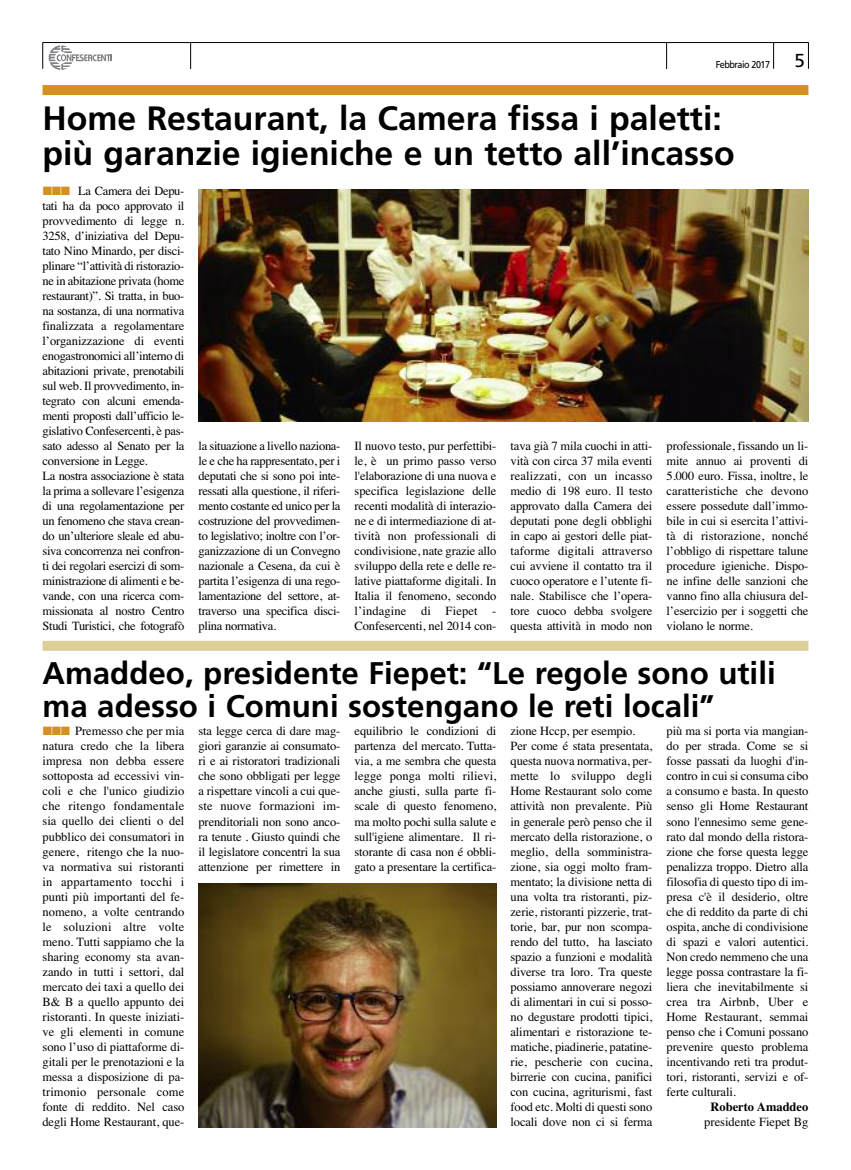
<style>
.page{position:relative;width:851px;height:1170px;background:#fff}
.page>*{position:absolute;margin:0;border:0;box-sizing:border-box;transform-origin:0 0}
.t1{font:700 33.75px/35px "Frutiger LT";color:#000}
.t2{font:700 31.25px/32.5px "Frutiger LT";color:#000}
.t3{font:18.75px "Frutiger LT";color:#000}
.t4{font:12.5px/15px "Times";letter-spacing:-.01em;color:#000;text-align:justify}
.t5{font:700 12.5px "Times";color:#000}
.t6{font:10px "Frutiger LT";letter-spacing:-.05em;color:#000;scale:.9 1}
.s1{font-family:"DTC Rough X01";color:#d49021}
</style>
<div class="page">
<svg style="left:49px;top:45px;width:63px;height:25px"></svg>
<svg style="left:773px;top:43px;width:1px;height:26px"></svg>
<svg style="left:190px;top:43px;width:1px;height:26px"></svg>
<svg style="left:666px;top:43px;width:1px;height:26px"></svg>
<svg style="left:808px;top:43px;width:1px;height:26px"></svg>
<hr style="left:43px;top:42px;width:765px;height:1px;background:#000">
<svg style="left:42px;top:43px;width:1px;height:26px"></svg>
<div style="left:43px;top:85px;width:765px;height:10px;background:#d49021"></div>
<div style="left:43px;top:640px;width:765px;height:10px;background:#ddcf98"></div>
<img style="left:198px;top:883px;width:298px;height:244px">
<img style="left:198px;top:190px;width:610px;height:231px">
<p class="t6" style="left:715px;top:60px;width:62px">Febbraio 2017</p>
<h3 class="t3" style="left:794px;top:53px;width:12px">5</h3>
<h1 class="t1" style="left:43px;top:104px;width:693px">Home Restaurant, la Camera fissa i paletti: più garanzie igieniche e un tetto all’incasso</h1>
<p class="t4" style="left:43px;top:183px;width:143px;text-align:left"><span class="s1">444</span> La Camera dei Depu&shy;tati ha da poco approvato il provvedimento di legge n.<br>3258, d’iniziativa del Depu&shy;tato Nino Minardo, per disci&shy;plinare “l’attività di ristorazio&shy;ne in abitazione privata (home restaurant)”. Si tratta, in buo&shy;na sostanza, di una normativa finalizzata a regolamentare l’organizzazione di eventi enogastronomici all’interno di abitazioni private, prenotabili sul web. Il provvedimento, in&shy;tegrato con alcuni emenda&shy;menti proposti dall’ufficio le&shy;gislativo Confesercenti, è pas&shy;sato adesso al Senato per la conversione in Legge.<br>La nostra associazione è stata la prima a sollevare l’esigenza di una regolamentazione per un fenomeno che stava crean&shy;do un’ulteriore sleale ed abu&shy;siva concorrenza nei confron&shy;ti dei regolari esercizi di som&shy;ministrazione di alimenti e be&shy;vande, con una ricerca com&shy;missionata al nostro Centro<br>Studi Turistici, che fotografò</p>
<p class="t4" style="left:198px;top:438px;width:143px">la situazione a livello naziona&shy;le e che ha rappresentato, per i deputati che si sono poi inte&shy;ressati alla questione, il riferi&shy;mento costante ed unico per la costruzione del provvedimen&shy;to legislativo; inoltre con l’or&shy;ganizzazione di un Convegno nazionale a Cesena, da cui è partita l’esigenza di una rego&shy;lamentazione del settore, at&shy;traverso una specifica disci&shy;plina normativa.</p>
<p class="t4" style="left:354px;top:438px;width:143px">Il nuovo testo, pur perfettibi&shy;le, è un primo passo verso l'elaborazione di una nuova e specifica legislazione delle recenti modalità di interazio&shy;ne e di intermediazione di at&shy;tività non professionali di condivisione, nate grazie allo sviluppo della rete e delle re&shy;lative piattaforme digitali. In Italia il fenomeno, secondo l’indagine di Fiepet - Confesercenti, nel 2014 con-</p>
<p class="t4" style="left:510px;top:438px;width:143px">tava già 7 mila cuochi in atti&shy;vità con circa 37 mila eventi realizzati, con un incasso medio di 198 euro. Il testo approvato dalla Camera dei deputati pone degli obblighi in capo ai gestori delle piat&shy;taforme digitali attraverso cui avviene il contatto tra il cuoco operatore e l’utente fi&shy;nale. Stabilisce che l’opera&shy;tore cuoco debba svolgere questa attività in modo non</p>
<p class="t4" style="left:666px;top:438px;width:143px">professionale, fissando un li&shy;mite annuo ai proventi di 5.000 euro. Fissa, inoltre, le caratteristiche che devono essere possedute dall’immo&shy;bile in cui si esercita l’attivi&shy;tà di ristorazione, nonché l’obbligo di rispettare talune procedure igieniche. Dispo&shy;ne infine delle sanzioni che vanno fino alla chiusura del&shy;l’esercizio per i soggetti che violano le norme.</p>
<h2 class="t2" style="left:43px;top:659px;width:734px">Amaddeo, presidente Fiepet: “Le regole sono utili ma adesso i Comuni sostengano le reti locali”</h2>
<p class="t4" style="left:42px;top:723px;width:143px"><span class="s1">444</span> Premesso che per mia natura credo che la libera impresa non debba essere sottoposta ad eccessivi vin&shy;coli e che l'unico giudizio che ritengo fondamentale sia quello dei clienti o del pubblico dei consumatori in genere, ritengo che la nuo&shy;va normativa sui ristoranti in appartamento tocchi i punti più importanti del fe&shy;nomeno, a volte centrando le soluzioni altre volte meno. Tutti sappiamo che la sharing economy sta avan&shy;zando in tutti i settori, dal mercato dei taxi a quello dei B&amp; B a quello appunto dei ristoranti. In queste iniziati&shy;ve gli elementi in comune sono l’uso di piattaforme di&shy;gitali per le prenotazioni e la messa a disposizione di pa&shy;trimonio personale come fonte di reddito. Nel caso degli Home Restaurant, que-</p>
<p class="t4" style="left:198px;top:723px;width:143px">sta legge cerca di dare mag&shy;giori garanzie ai consumato&shy;ri e ai ristoratori tradizionali che sono obbligati per legge a rispettare vincoli a cui que&shy;ste nuove formazioni im&shy;prenditoriali non sono anco&shy;ra tenute . Giusto quindi che il legislatore concentri la sua attenzione per rimettere in</p>
<p class="t4" style="left:354px;top:723px;width:143px">equilibrio le condizioni di partenza del mercato. Tutta&shy;via, a me sembra che questa legge ponga molti rilievi, anche giusti, sulla parte fi&shy;scale di questo fenomeno, ma molto pochi sulla salute e sull'igiene alimentare. Il ri&shy;storante di casa non é obbli&shy;gato a presentare la certifica-</p>
<p class="t4" style="left:510px;top:723px;width:143px;text-align:left">zione Hccp, per esempio.<br>Per come é stata presentata, questa nuova normativa, per&shy;mette lo sviluppo degli<br>Home Restaurant solo come attività non prevalente. Più in generale però penso che il mercato della ristorazione, o meglio, della somministra&shy;zione, sia oggi molto fram&shy;mentato; la divisione netta di una volta tra ristoranti, piz&shy;zerie, ristoranti pizzerie, trat&shy;torie, bar, pur non scompa&shy;rendo del tutto, ha lasciato spazio a funzioni e modalità diverse tra loro. Tra queste possiamo annoverare negozi di alimentari in cui si posso&shy;no degustare prodotti tipici, alimentari e ristorazione te&shy;matiche, piadinerie, patatine&shy;rie, pescherie con cucina, birrerie con cucina, panifici con cucina, agriturismi, fast food etc. Molti di questi sono locali dove non ci si ferma</p>
<p class="t4" style="left:666px;top:723px;width:143px">più ma si porta via mangian&shy;do per strada. Come se si fosse passati da luoghi d'in&shy;contro in cui si consuma cibo a consumo e basta. In questo senso gli Home Restaurant sono l'ennesimo seme gene&shy;rato dal mondo della ristora&shy;zione che forse questa legge penalizza troppo. Dietro alla filosofia di questo tipo di im&shy;presa c'è il desiderio, oltre che di reddito da parte di chi ospita, anche di condivisione di spazi e valori autentici.<br>Non credo nemmeno che una legge possa contrastare la fi&shy;liera che inevitabilmente si crea tra Airbnb, Uber e Home Restaurant, semmai penso che i Comuni possano prevenire questo problema incentivando reti tra produt&shy;tori, ristoranti, servizi e of&shy;ferte culturali.</p>
<p class="t5" style="left:710px;top:1098px;width:99px">Roberto Amaddeo</p>
<p class="t4" style="left:704px;top:1113px;width:106px">presidente Fiepet Bg</p>
</div>
